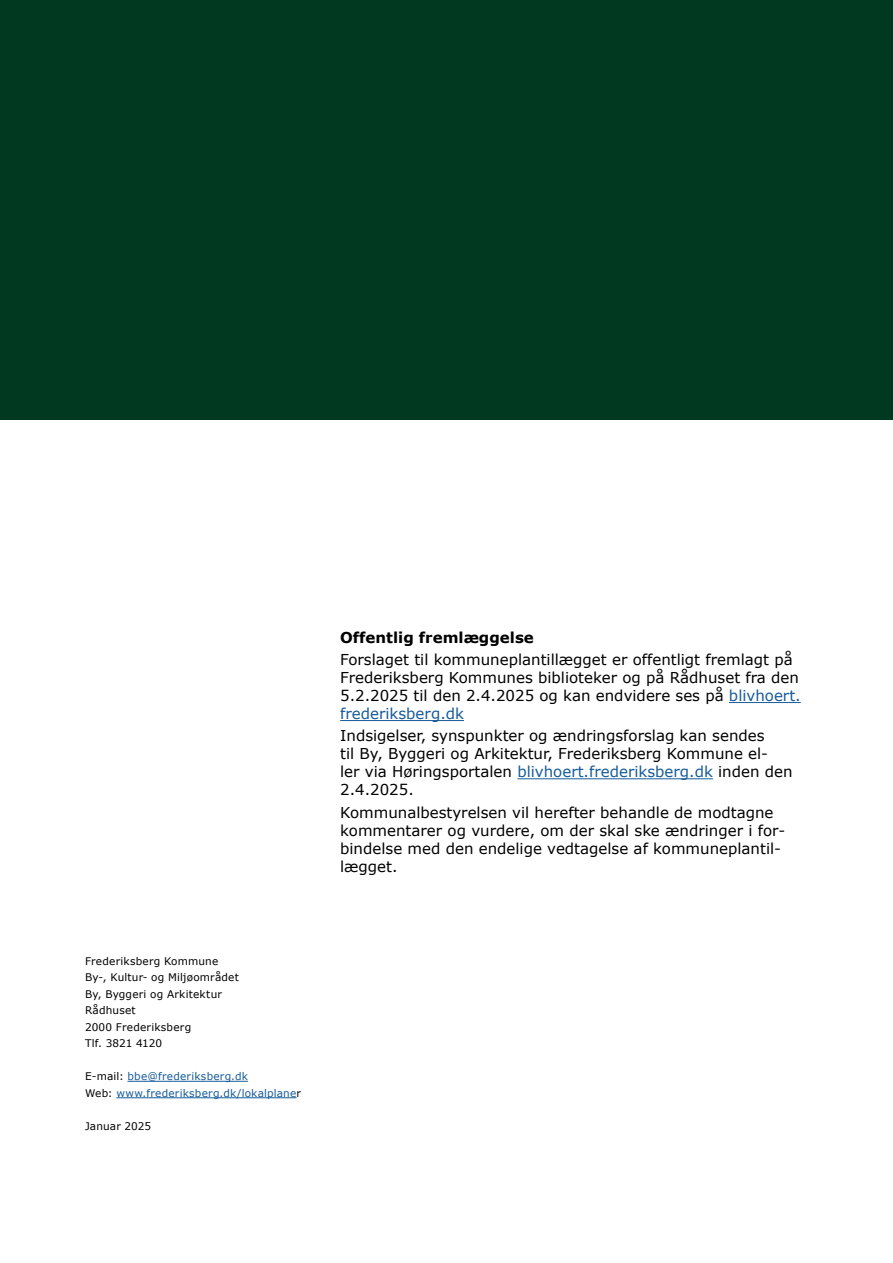
<style>
.page{position:relative;width:893px;height:1263px;background:#fff}
.page>*{position:absolute;margin:0;border:0;box-sizing:border-box;transform-origin:0 0}
.Brødtekst_-_alm{font:15px/18px "Verdana";color:#000}
.Underrubrik{font:700 15px "Verdana";color:#000}
.kolofon{font:10.5px/16.5px "Verdana";letter-spacing:.015em;color:#000}
.kolofon-2{font:10.5px/16.5px "Verdana";letter-spacing:.02em;color:#165b9a}
.s1{color:#000}
.s2{color:#165b9a}
</style>
<div class="page">
<div style="left:0;top:0;width:893px;height:419px;background:#003920"></div>
<hr style="left:128px;top:1081px;width:120px;height:1px;background:#165b9a">
<hr style="left:116px;top:1097px;width:181px;height:1px;background:#165b9a">
<hr style="left:729px;top:702px;width:72px;height:1px;background:#165b9a">
<hr style="left:340px;top:720px;width:124px;height:1px;background:#165b9a">
<hr style="left:517px;top:778px;width:196px;height:1px;background:#165b9a">
<p class="kolofon" style="left:85px;top:953px;width:155px">Frederiksberg Kommune<br>By-, Kultur- og Miljøområdet<br>By, Byggeri og Arkitektur<br>Rådhuset<br>2000 Frederiksberg<br>Tlf. 3821 4120</p>
<p class="kolofon-2" style="left:85px;top:1068px;width:218px"><span class="s1">E-mail:</span> bbe@frederiksberg.dk<br><span class="s1">Web:</span> www.frederiksberg.dk/lokalplane<span class="s1">r</span></p>
<p class="kolofon" style="left:85px;top:1118px;width:68px">Januar 2025</p>
<h2 class="Underrubrik" style="left:340px;top:627px;width:195px">Offentlig fremlæggelse</h2>
<p class="Brødtekst_-_alm" style="left:340px;top:651px;width:462px">Forslaget til kommuneplantillægget er offentligt fremlagt på Frederiksberg Kommunes biblioteker og på Rådhuset fra den 5.2.2025 til den 2.4.2025 og kan endvidere ses på <span class="s2">blivhoert. frederiksberg.dk</span></p>
<p class="Brødtekst_-_alm" style="left:340px;top:727px;width:454px">Indsigelser, synspunkter og ændringsforslag kan sendes<br>til By, Byggeri og Arkitektur, Frederiksberg Kommune el-<br>ler via Høringsportalen <span class="s2">blivhoert.frederiksberg.dk</span> inden den 2.4.2025.</p>
<p class="Brødtekst_-_alm" style="left:340px;top:803px;width:446px">Kommunalbestyrelsen vil herefter behandle de modtagne kommentarer og vurdere, om der skal ske ændringer i for&shy;bindelse med den endelige vedtagelse af kommuneplantil&shy;lægget.</p>
</div>
